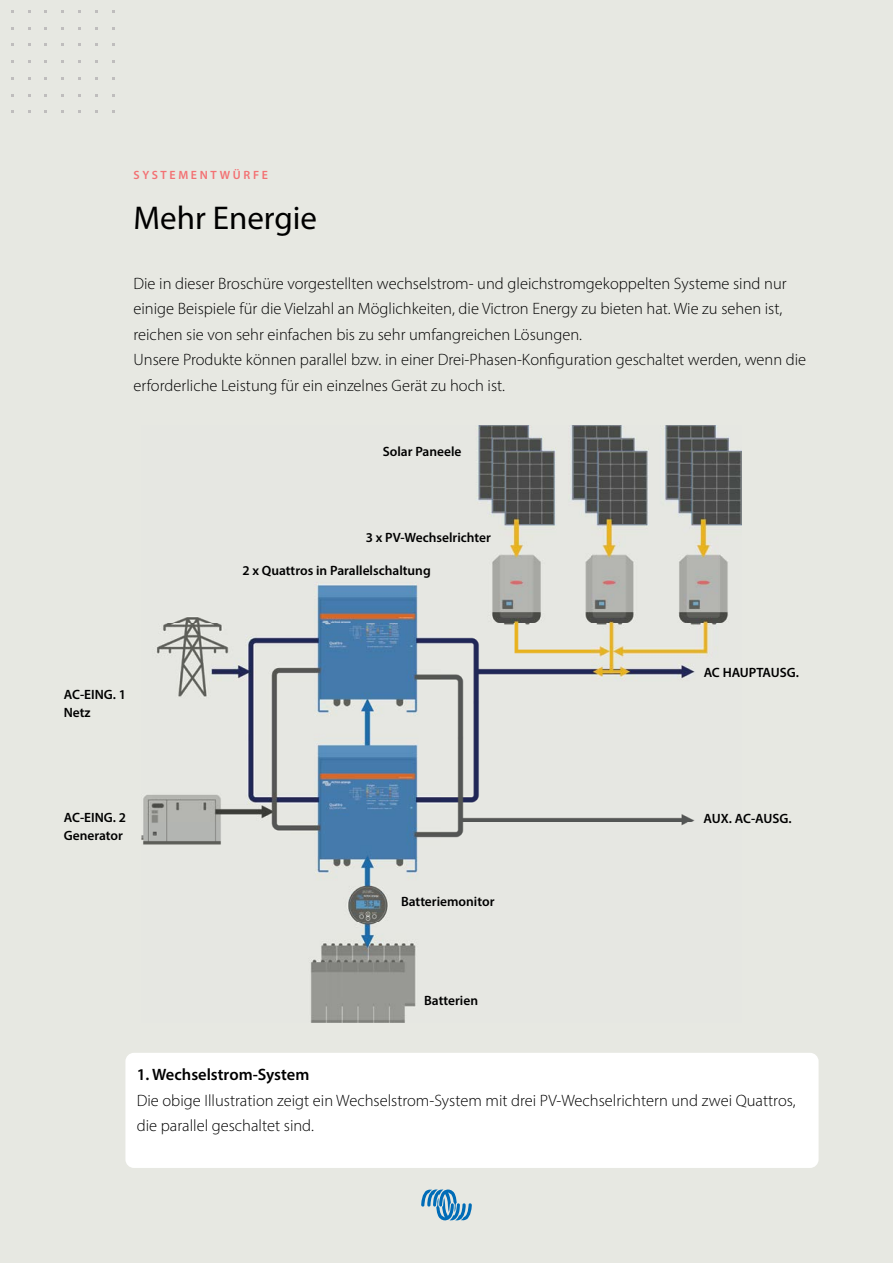
<style>
.page{position:relative;width:893px;height:1263px;background:#e7e8e2}
.page>*{position:absolute;margin:0;border:0;box-sizing:border-box;transform-origin:0 0}
.t1{font:33px "Myriad Pro";color:#000}
.t2{font:300 16.5px/25.5px "Myriad Pro";color:#000}
.t3{font:600 16.5px "Myriad Pro";color:#000}
.t4{font:600 13.5px/18px "Myriad Pro";color:#000}
.t5{font:600 12px "Myriad Pro";letter-spacing:.22em;color:#f37173}
</style>
<div class="page">
<div style="left:125px;top:1053px;width:694px;height:115px;background:#fff;border-radius:9px"></div>
<img style="left:142px;top:425px;width:599px;height:597px">
<svg style="left:421px;top:1189px;width:51px;height:32px"></svg>
<p class="t5" style="left:134px;top:167px;width:136px">SYSTEMENTWÜRFE</p>
<h1 class="t1" style="left:134px;top:198px;width:185px">Mehr Energie</h1>
<p class="t2" style="left:134px;top:270px;width:674px">Die in dieser Broschüre vorgestellten wechselstrom- und gleichstromgekoppelten Systeme sind nur einige Beispiele für die Vielzahl an Möglichkeiten, die Victron Energy zu bieten hat. Wie zu sehen ist, reichen sie von sehr einfachen bis zu sehr umfangreichen Lösungen.<br>Unsere Produkte können parallel bzw. in einer Drei-Phasen-Konfiguration geschaltet werden, wenn die erforderliche Leistung für ein einzelnes Gerät zu hoch ist.</p>
<p class="t4" style="left:383px;top:442px;width:80px">Solar Paneele</p>
<p class="t4" style="left:366px;top:528px;width:127px">3 x PV-Wechselrichter</p>
<p class="t4" style="left:242px;top:561px;width:190px">2 x Quattros in Parallelschaltung</p>
<p class="t4" style="left:64px;top:685px;width:64px">AC-EING. 1<br>Netz</p>
<p class="t4" style="left:704px;top:663px;width:97px">AC HAUPTAUSG.</p>
<p class="t4" style="left:64px;top:808px;width:64px">AC-EING. 2<br>Generator</p>
<p class="t4" style="left:401px;top:892px;width:95px">Batteriemonitor</p>
<p class="t4" style="left:704px;top:809px;width:89px">AUX. AC-AUSG.</p>
<p class="t4" style="left:424px;top:991px;width:55px">Batterien</p>
<p class="t3" style="left:137px;top:1064px;width:174px">1. Wechselstrom-System</p>
<p class="t2" style="left:137px;top:1087px;width:660px">Die obige Illustration zeigt ein Wechselstrom-System mit drei PV-Wechselrichtern und zwei Quattros, die parallel geschaltet sind.</p>
</div>
